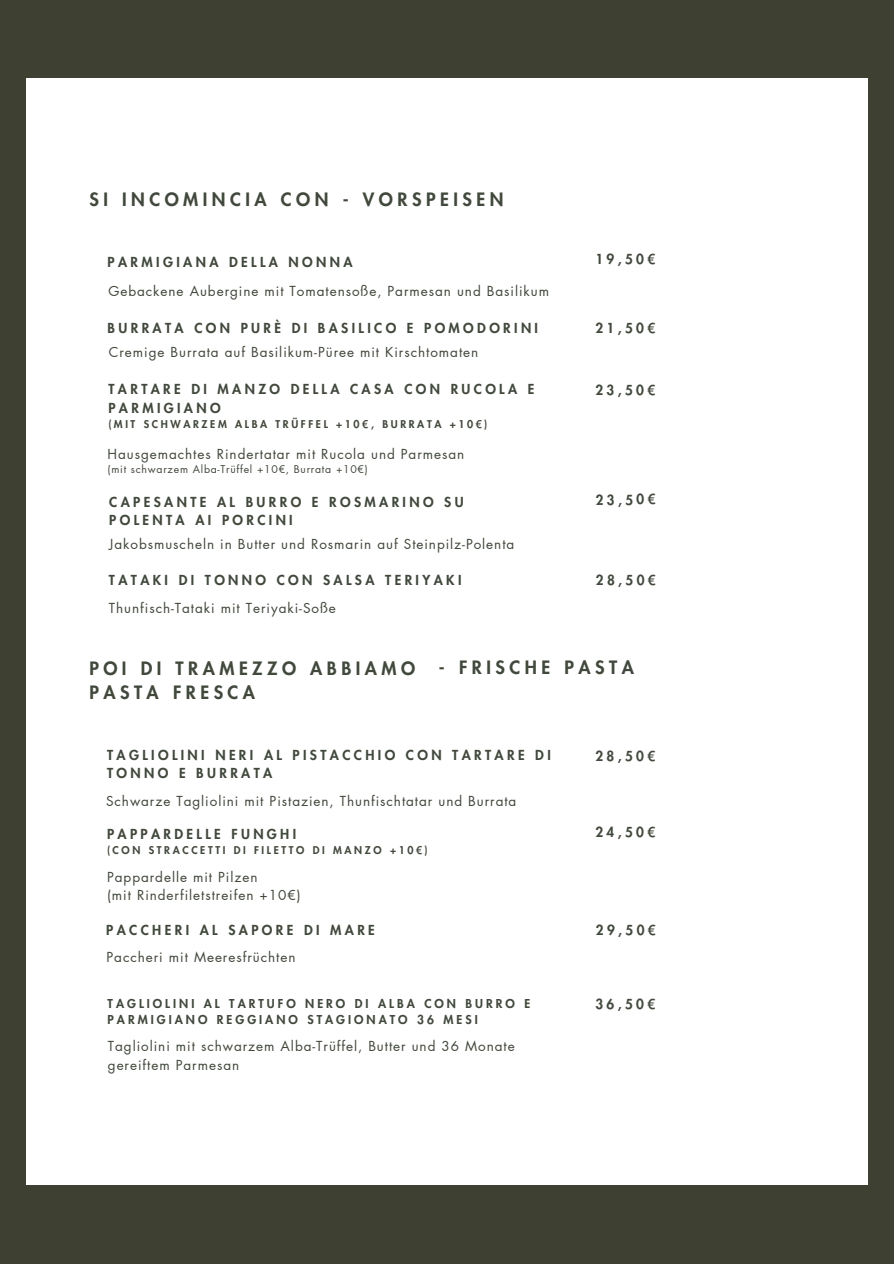
<style>
.page{position:relative;width:894px;height:1264px;background:#fff}
.page>*{position:absolute;margin:0;border:0;box-sizing:border-box;transform-origin:0 0}
.t1{font:800 18px/24.8px "Futura LT Pro";letter-spacing:.25em;color:#41483c}
.t2{font:13.5px/18px "Futura LT Pro";letter-spacing:.07em;color:#41483c}
.t3{font:800 13.5px/18px "Futura LT Pro";letter-spacing:.25em;color:#41483c}
.t4{font:800 12px/16px "Futura LT Pro";letter-spacing:.25em;color:#41483c}
.t5{font:800 10.5px "Futura LT Pro";letter-spacing:.25em;color:#41483c}
.t6{font:10.5px "Futura LT Pro";letter-spacing:.07em;color:#41483c}
</style>
<div class="page">
<div style="left:0;top:0;width:893px;height:1263px;background:#3e4031"></div>
<div style="left:26px;top:79px;width:841px;height:1105px;background:#fff"></div>
<p class="t1" style="left:89px;top:188px;width:415px">SI INCOMINCIA CON - VORSPEISEN</p>
<p class="t3" style="left:108px;top:253px;width:246px">PARMIGIANA DELLA NONNA</p>
<p class="t2" style="left:108px;top:282px;width:442px">Gebackene Aubergine mit Tomatensoße, Parmesan und Basilikum</p>
<h1 class="t3" style="left:108px;top:319px;width:432px">BURRATA CON PURÈ DI BASILICO E POMODORINI</h1>
<h2 class="t2" style="left:109px;top:343px;width:371px">Cremige Burrata auf Basilikum-Püree mit Kirschtomaten</h2>
<h2 class="t3" style="left:108px;top:381px;width:427px;line-height:18.5px">TARTARE DI MANZO DELLA CASA CON RUCOLA E<br>PARMIGIANO</h2>
<h2 class="t5" style="left:108px;top:419px;width:380px">(MIT SCHWARZEM ALBA TRÜFFEL +10€, BURRATA +10€)</h2>
<h2 class="t2" style="left:108px;top:445px;width:358px">Hausgemachtes Rindertatar mit Rucola und Parmesan</h2>
<h2 class="t6" style="left:108px;top:465px;width:262px">(mit schwarzem Alba-Trüffel +10€, Burrata +10€)</h2>
<h3 class="t3" style="left:595px;top:251px;width:61px">19,50€</h3>
<h3 class="t3" style="left:595px;top:319px;width:61px">21,50€</h3>
<h3 class="t3" style="left:595px;top:381px;width:61px">23,50€</h3>
<h2 class="t3" style="left:109px;top:493px;width:356px">CAPESANTE AL BURRO E ROSMARINO SU<br>POLENTA AI PORCINI</h2>
<h2 class="t3" style="left:595px;top:492px;width:61px;rotate:-1deg">23,50€</h2>
<h3 class="t2" style="left:109px;top:536px;width:406px">Jakobsmuscheln in Butter und Rosmarin auf Steinpilz-Polenta</h3>
<h3 class="t3" style="left:109px;top:571px;width:354px">TATAKI DI TONNO CON SALSA TERIYAKI</h3>
<h2 class="t2" style="left:109px;top:599px;width:228px">Thunfisch-Tataki mit Teriyaki-Soße</h2>
<h2 class="t3" style="left:595px;top:571px;width:61px">28,50€</h2>
<h3 class="t1" style="left:89px;top:656px;width:327px">POI DI TRAMEZZO ABBIAMO<br>PASTA FRESCA</h3>
<h2 class="t1" style="left:439px;top:656px;width:196px">- FRISCHE PASTA</h2>
<h2 class="t3" style="left:107px;top:747px;width:445px">TAGLIOLINI NERI AL PISTACCHIO CON TARTARE DI<br>TONNO E BURRATA</h2>
<h3 class="t2" style="left:106px;top:792px;width:412px">Schwarze Tagliolini mit Pistazien, Thunfischtatar und Burrata</h3>
<h2 class="t3" style="left:107px;top:825px;width:190px">PAPPARDELLE FUNGHI</h2>
<h2 class="t5" style="left:107px;top:845px;width:322px">(CON STRACCETTI DI FILETTO DI MANZO +10€)</h2>
<h3 class="t2" style="left:107px;top:868px;width:195px">Pappardelle mit Pilzen<br>(mit Rinderfiletstreifen +10€)</h3>
<h1 class="t3" style="left:106px;top:921px;width:270px">PACCHERI AL SAPORE DI MARE</h1>
<h1 class="t2" style="left:106px;top:948px;width:190px">Paccheri mit Meeresfrüchten</h1>
<h2 class="t4" style="left:108px;top:996px;width:424px">TAGLIOLINI AL TARTUFO NERO DI ALBA CON BURRO E<br>PARMIGIANO REGGIANO STAGIONATO 36 MESI</h2>
<h3 class="t2" style="left:108px;top:1038px;width:408px">Tagliolini mit schwarzem Alba-Trüffel, Butter und 36 Monate gereiftem Parmesan</h3>
<h2 class="t3" style="left:595px;top:747px;width:61px">28,50€</h2>
<h2 class="t3" style="left:595px;top:824px;width:61px">24,50€</h2>
<h2 class="t3" style="left:595px;top:921px;width:61px">29,50€</h2>
<h4 class="t3" style="left:595px;top:995px;width:61px">36,50€</h4>
</div>
